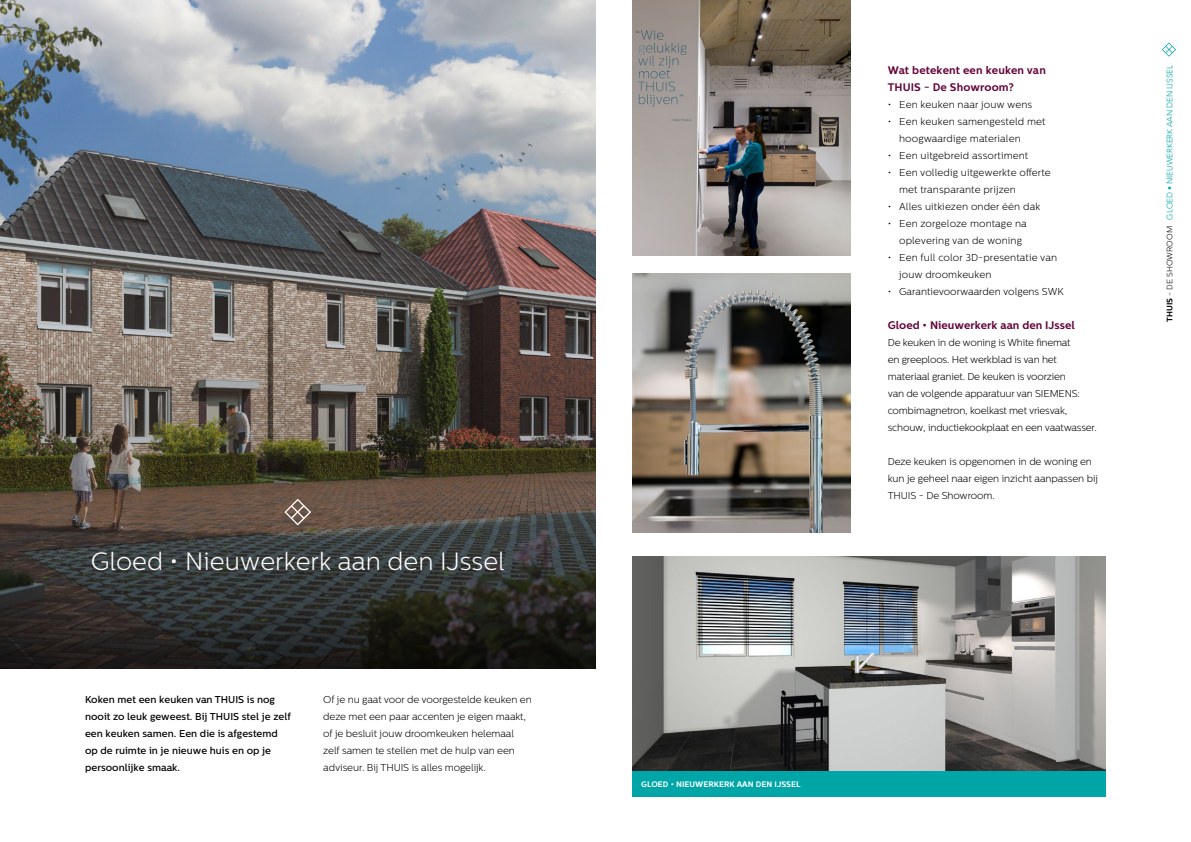
<style>
.page{position:relative;width:1191px;height:842px;background:#fff}
.page>*{position:absolute;margin:0;border:0;box-sizing:border-box;transform-origin:0 0}
.t1{font:300 25px "Centrale Sans";color:#fff}
.t2{font:700 11px/17px "Centrale Sans";color:#64063a}
.t3{font:300 10px/17px "Centrale Sans";letter-spacing:-.01em;color:#000}
.t4{font:300 10px/17px "Centrale Sans";letter-spacing:.01em;color:#000}
.t5{font:500 10px/17px "Centrale Sans";color:#000}
.t6{font:300 8px "Avenir";color:#00a6a7}
.t7{font:700 8px "Centrale Sans";color:#fff}
.s1{font-family:"Centrale Sans";font-weight:700;color:#000}
.s2{font-family:"Centrale Sans";color:#000}
</style>
<div class="page">
<img style="left:633px;top:274px;width:217px;height:259px">
<img style="left:633px;top:0;width:217px;height:255px">
<img style="left:0;top:0;width:595px;height:669px">
<div style="left:632px;top:771px;width:474px;height:25px;background:#00a6a7"></div>
<img style="left:633px;top:557px;width:473px;height:214px">
<svg style="left:284px;top:499px;width:27px;height:26px"></svg>
<svg style="left:1162px;top:43px;width:14px;height:14px"></svg>
<h1 class="t1" style="left:91px;top:547px;width:415px">Gloed • Nieuwerkerk aan den IJssel</h1>
<p class="t5" style="left:85px;top:691px;width:207px">Koken met een keuken van THUIS is nog nooit zo leuk geweest. Bij THUIS stel je zelf een keuken samen. Een die is afgestemd op de ruimte in je nieuwe huis en op je persoonlijke smaak.</p>
<p class="t3" style="left:323px;top:691px;width:210px">Of je nu gaat voor de voorgestelde keuken en deze met een paar accenten je eigen maakt, of je besluit jouw droomkeuken helemaal zelf samen te stellen met de hulp van een adviseur. Bij THUIS is alles mogelijk.</p>
<p class="t2" style="left:887px;top:62px;width:160px">Wat betekent een keuken van<br>THUIS - De Showroom?</p>
<p class="t4" style="left:887px;top:96px;width:146px">• Een keuken naar jouw wens</p>
<p class="t4" style="left:899px;top:113px;width:148px;text-indent:-11px">• Een keuken samengesteld met hoogwaardige materialen</p>
<p class="t4" style="left:887px;top:147px;width:142px">• Een uitgebreid assortiment</p>
<p class="t4" style="left:899px;top:164px;width:153px;text-indent:-11px">• Een volledig uitgewerkte offerte met transparante prijzen</p>
<p class="t4" style="left:887px;top:198px;width:154px">• Alles uitkiezen onder één dak</p>
<p class="t4" style="left:899px;top:215px;width:129px;text-indent:-11px">• Een zorgeloze montage na oplevering van de woning</p>
<p class="t4" style="left:899px;top:249px;width:159px;text-indent:-11px">• Een full color 3D-presentatie van jouw droomkeuken</p>
<p class="t3" style="left:887px;top:283px;width:177px">• Garantievoorwaarden volgens SWK</p>
<p class="t2" style="left:887px;top:317px;width:189px">Gloed • Nieuwerkerk aan den IJssel</p>
<p class="t3" style="left:887px;top:334px;width:211px">De keuken in de woning is White finemat<br>en greeploos. Het werkblad is van het materiaal graniet. De keuken is voorzien<br>van de volgende apparatuur van SIEMENS: combimagnetron, koelkast met vriesvak, schouw, inductiekookplaat en een vaatwasser.</p>
<p class="t3" style="left:887px;top:453px;width:212px">Deze keuken is opgenomen in de woning en kun je geheel naar eigen inzicht aanpassen bij<br>THUIS - De Showroom.</p>
<p class="t6" style="left:1165px;top:322px;width:258px;rotate:-90deg"><span class="s1">THUIS</span> <span class="s2">- DE SHOWROOM</span> GLOED • NIEUWERKERK AAN DEN IJSSEL</p>
<p class="t7" style="left:641px;top:779px;width:161px">GLOED • NIEUWERKERK AAN DEN IJSSEL</p>
</div>
